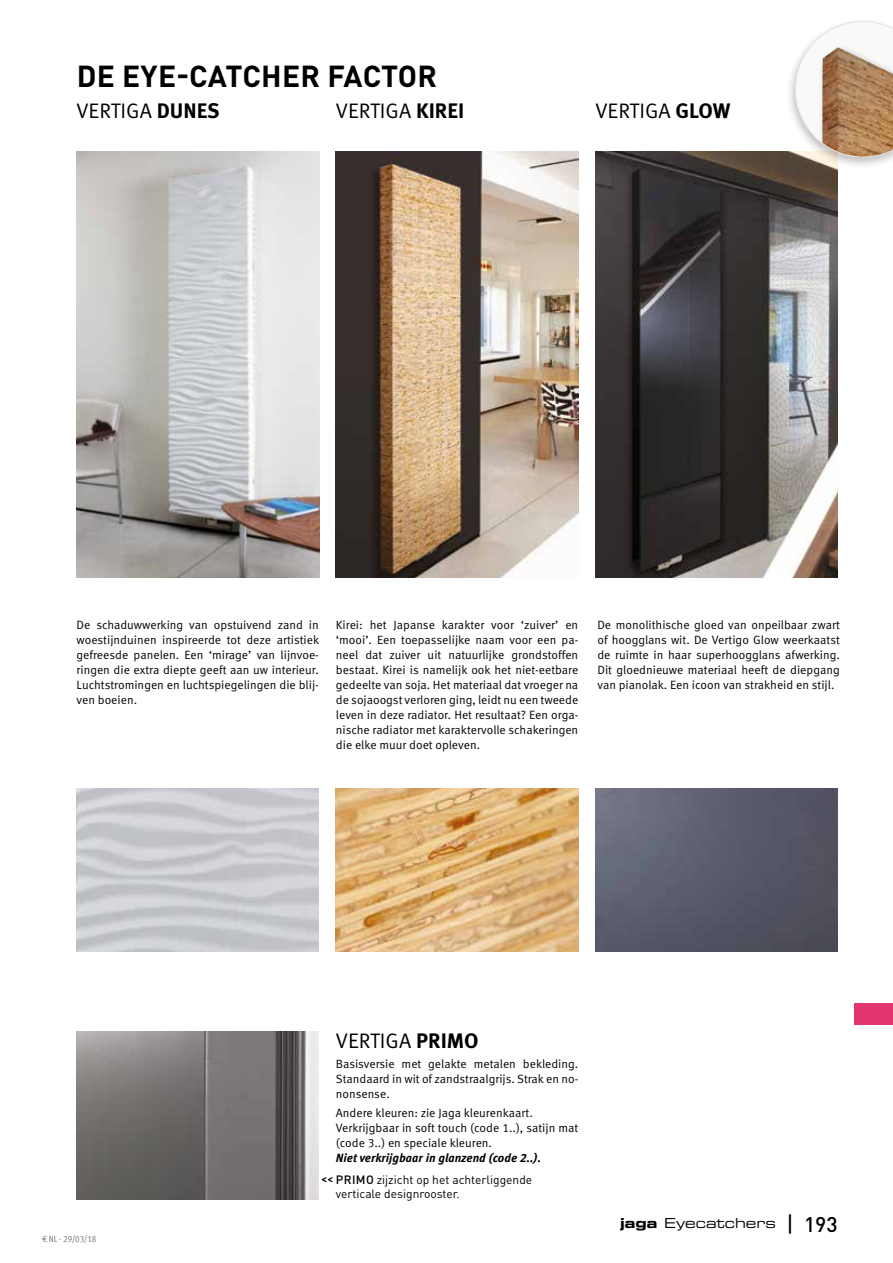
<style>
.page{position:relative;width:893px;height:1263px;background:#fff}
.page>*{position:absolute;margin:0;border:0;box-sizing:border-box;transform-origin:0 0}
.t1{font:700 30px "DIN Pro";letter-spacing:.005em;color:#000}
.t2{font:21px "Meta Pro";color:#000}
.t3{font:13.8px "Eurostile Extended Two";color:#000}
.t4{font:12px/15px "Meta Pro";color:#000;text-align:justify}
.t5{font:12px/14.4px "DIN Pro";color:#000}
.t6{font:italic 700 12px "Meta Pro";color:#000}
.t7{font:9px "Meta Pro Cond Norm";color:#6e6e6e}
.s1{font-weight:700}
.s2{font-weight:500}
.s3{font-family:"Eurostile Bold Extended Two"}
.s4{font-family:"DIN Pro";font-weight:700;font-size:22.5px}
.s5{font-family:"DIN Pro";font-weight:500;font-size:21px}
</style>
<div class="page">
<img style="left:77px;top:152px;width:242px;height:425px">
<img style="left:336px;top:152px;width:242px;height:425px">
<img style="left:595px;top:152px;width:243px;height:425px">
<img style="left:336px;top:788px;width:242px;height:163px">
<img style="left:595px;top:788px;width:243px;height:163px">
<div style="left:785px;top:18px;width:108px;height:152px;background:#000;opacity:.25"></div>
<svg style="left:795px;top:21px;width:98px;height:136px"></svg>
<img style="left:77px;top:1032px;width:242px;height:167px">
<div style="left:855px;top:1003px;width:38px;height:22px;background:#e23572"></div>
<h1 class="t1" style="left:77px;top:55px;width:362px">DE EYE-CATCHER FACTOR</h1>
<h2 class="t2" style="left:77px;top:98px;width:145px">VERTIGA <span class="s1">DUNES</span></h2>
<h2 class="t2" style="left:336px;top:98px;width:130px">VERTIGA <span class="s1">KIREI</span></h2>
<h2 class="t2" style="left:595px;top:98px;width:137px">VERTIGA <span class="s1">GLOW</span></h2>
<p class="t4" style="left:77px;top:618px;width:244px">De schaduwwerking van opstuivend zand in woestijnduinen inspireerde tot deze artistiek gefreesde panelen. Een ‘mirage’ van lijnvoe&shy;ringen die extra diepte geeft aan uw interieur.<br>Luchtstromingen en luchtspiegelingen die blij&shy;ven boeien.</p>
<p class="t4" style="left:336px;top:618px;width:244px">Kirei: het Japanse karakter voor ‘zuiver’ en ‘mooi’. Een toepasselijke naam voor een pa&shy;neel dat zuiver uit natuurlijke grondstoffen bestaat. Kirei is namelijk ook het niet-eetbare gedeelte van soja. Het materiaal dat vroeger na de sojaoogst verloren ging, leidt nu een tweede leven in deze radiator. Het resultaat? Een orga&shy;nische radiator met karaktervolle schakeringen die elke muur doet opleven.</p>
<p class="t4" style="left:597px;top:618px;width:244px">De monolithische gloed van onpeilbaar zwart of hoogglans wit. De Vertigo Glow weerkaatst de ruimte in haar superhoogglans afwerking.<br>Dit gloednieuwe materiaal heeft de diepgang van pianolak. Een icoon van strakheid en stijl.</p>
<h2 class="t2" style="left:336px;top:1028px;width:144px">VERTIGA <span class="s1">PRIMO</span></h2>
<p class="t4" style="left:336px;top:1056px;width:244px">Basisversie met gelakte metalen bekleding.<br>Standaard in wit of zandstraalgrijs. Strak en no&shy;nonsense.</p>
<p class="t4" style="left:336px;top:1105px;width:244px;text-align:left">Andere kleuren: zie Jaga kleurenkaart.<br>Verkrijgbaar in soft touch (code 1..), satijn mat (code 3..) en speciale kleuren.</p>
<p class="t6" style="left:336px;top:1150px;width:207px">Niet verkrijgbaar in glanzend (code 2..).</p>
<p class="t7" style="left:43px;top:1232px;width:55px">€ NL - 29/03/18</p>
<p class="t5" style="left:336px;top:1172px;width:198px;text-indent:-15px"><span class="s2">&lt;&lt; PRIMO</span> zijzicht op het achterliggende verticale designrooster .</p>
<p class="t3" style="left:620px;top:1213px;width:219px"><span class="s3">jaga</span> Eyecatchers <span class="s4">|</span> <span class="s5">193</span></p>
</div>
